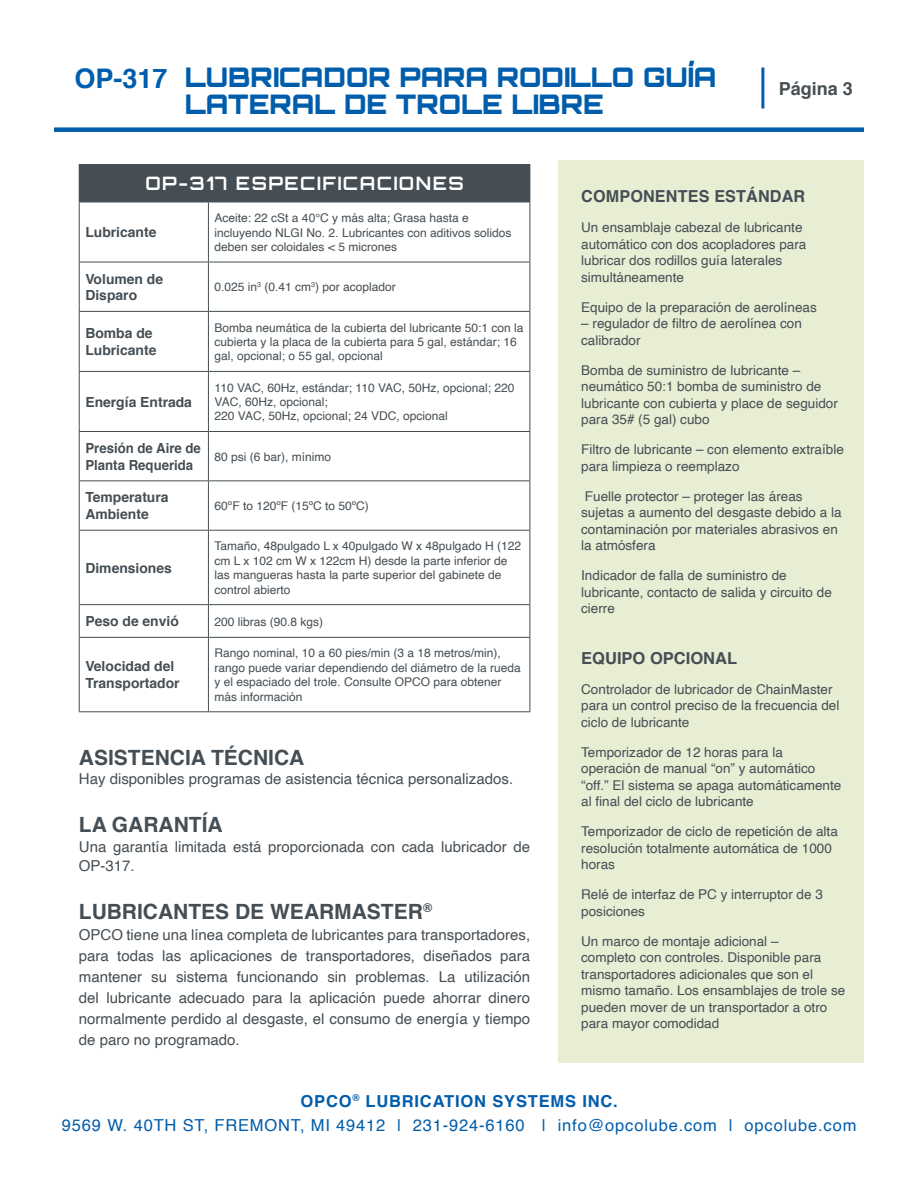
<style>
.page{position:relative;width:918px;height:1188px;background:#fff}
.page>*{position:absolute;margin:0;border:0;box-sizing:border-box;transform-origin:0 0}
.t1{font:900 27px "Orbitron";color:#005dac}
.t2{font:700 21px "Helvetica";color:#454e54}
.t3{font:700 18.6px "Orbitron";letter-spacing:.08em;color:#fff}
.t4{font:700 18px "Helvetica";color:#454e54}
.t5{font:16.5px/24px "Helvetica";letter-spacing:.05em;color:#005dac;text-align:center}
.t6{font:700 16.5px "Helvetica";letter-spacing:.01em;color:#454e54}
.t7{font:15px/21px "Helvetica";color:#454e54}
.t8{font:700 13.95px/16.6px "Helvetica";color:#454e54}
.t9{font:700 13.95px/16.6px "Helvetica";color:#454e54;scale:.95 1}
.t10{font:13.5px/16.5px "Helvetica";color:#454e54}
.t11{font:12px/14.4px "Helvetica";color:#454e54}
.s1{font-family:"Helvetica";font-weight:700}
.s2{font-weight:700}
</style>
<div class="page">
<div style="left:54px;top:127px;width:810px;height:5px;background:#005dac"></div>
<hr style="left:761px;top:68px;width:3px;height:41px;background:#005dac">
<div style="left:558px;top:160px;width:306px;height:903px;background:#e7eed3"></div>
<div style="left:79px;top:165px;width:451px;height:37px;background:#454e54"></div>
<hr style="left:79px;top:164px;width:129px;height:1px;background:#454e54">
<hr style="left:208px;top:164px;width:322px;height:1px;background:#454e54">
<hr style="left:530px;top:165px;width:1px;height:37px;background:#454e54">
<hr style="left:79px;top:202px;width:129px;height:1px;background:#454e54">
<hr style="left:208px;top:202px;width:322px;height:1px;background:#454e54">
<hr style="left:79px;top:202px;width:1px;height:60px;background:#454e54">
<hr style="left:79px;top:262px;width:129px;height:1px;background:#454e54">
<hr style="left:79px;top:262px;width:1px;height:49px;background:#454e54">
<hr style="left:79px;top:311px;width:129px;height:1px;background:#454e54">
<hr style="left:79px;top:312px;width:1px;height:59px;background:#454e54">
<hr style="left:79px;top:371px;width:129px;height:1px;background:#454e54">
<hr style="left:79px;top:372px;width:1px;height:59px;background:#454e54">
<hr style="left:79px;top:431px;width:129px;height:1px;background:#454e54">
<hr style="left:79px;top:432px;width:1px;height:48px;background:#454e54">
<hr style="left:79px;top:480px;width:129px;height:1px;background:#454e54">
<hr style="left:79px;top:481px;width:1px;height:49px;background:#454e54">
<hr style="left:79px;top:530px;width:129px;height:1px;background:#454e54">
<hr style="left:79px;top:531px;width:1px;height:73px;background:#454e54">
<hr style="left:79px;top:604px;width:129px;height:1px;background:#454e54">
<hr style="left:79px;top:605px;width:1px;height:32px;background:#454e54">
<hr style="left:79px;top:637px;width:129px;height:1px;background:#454e54">
<hr style="left:79px;top:638px;width:1px;height:73px;background:#454e54">
<hr style="left:79px;top:711px;width:129px;height:1px;background:#454e54">
<hr style="left:208px;top:202px;width:1px;height:60px;background:#454e54">
<hr style="left:530px;top:202px;width:1px;height:60px;background:#454e54">
<hr style="left:208px;top:262px;width:322px;height:1px;background:#454e54">
<hr style="left:208px;top:262px;width:1px;height:49px;background:#454e54">
<hr style="left:530px;top:262px;width:1px;height:49px;background:#454e54">
<hr style="left:208px;top:311px;width:322px;height:1px;background:#454e54">
<hr style="left:208px;top:312px;width:1px;height:59px;background:#454e54">
<hr style="left:530px;top:312px;width:1px;height:59px;background:#454e54">
<hr style="left:208px;top:371px;width:322px;height:1px;background:#454e54">
<hr style="left:208px;top:372px;width:1px;height:59px;background:#454e54">
<hr style="left:530px;top:372px;width:1px;height:59px;background:#454e54">
<hr style="left:208px;top:431px;width:322px;height:1px;background:#454e54">
<hr style="left:208px;top:432px;width:1px;height:48px;background:#454e54">
<hr style="left:530px;top:432px;width:1px;height:48px;background:#454e54">
<hr style="left:208px;top:480px;width:322px;height:1px;background:#454e54">
<hr style="left:208px;top:481px;width:1px;height:49px;background:#454e54">
<hr style="left:530px;top:481px;width:1px;height:49px;background:#454e54">
<hr style="left:208px;top:530px;width:322px;height:1px;background:#454e54">
<hr style="left:208px;top:531px;width:1px;height:73px;background:#454e54">
<hr style="left:530px;top:531px;width:1px;height:73px;background:#454e54">
<hr style="left:208px;top:604px;width:322px;height:1px;background:#454e54">
<hr style="left:208px;top:605px;width:1px;height:32px;background:#454e54">
<hr style="left:530px;top:605px;width:1px;height:32px;background:#454e54">
<hr style="left:208px;top:637px;width:322px;height:1px;background:#454e54">
<hr style="left:208px;top:638px;width:1px;height:73px;background:#454e54">
<hr style="left:530px;top:638px;width:1px;height:73px;background:#454e54">
<hr style="left:208px;top:711px;width:322px;height:1px;background:#454e54">
<h1 class="t1" style="left:75px;top:61px;width:643px"><span class="s1">OP-317</span> LUBRICADOR PARA RODILLO GUÍA</h1>
<h1 class="t1" style="left:185px;top:88px;width:421px">LATERAL DE TROLE LIBRE</h1>
<h3 class="t4" style="left:779px;top:74px;width:76px">Página 3</h3>
<h3 class="t3" style="left:145px;top:172px;width:320px">OP-317 ESPECIFICACIONES</h3>
<p class="t8" style="left:85px;top:224px;width:73px">Lubricante</p>
<p class="t11" style="left:215px;top:211px;width:298px">Aceite: 22 cSt a 40°C y más alta; Grasa hasta e incluyendo NLGI No. 2. Lubricantes con aditivos solidos deben ser coloidales &lt; 5 micrones</p>
<p class="t8" style="left:85px;top:271px;width:79px">Volumen de<br>Disparo</p>
<p class="t11" style="left:215px;top:280px;width:183px">0.025 in<sup>3</sup> (0.41 cm<sup>3</sup>) por acoplador</p>
<p class="t8" style="left:85px;top:325px;width:73px">Bomba de<br>Lubricante</p>
<p class="t11" style="left:215px;top:320px;width:310px">Bomba neumática de la cubierta del lubricante 50:1 con la cubierta y la placa de la cubierta para 5 gal, estándar; 16 gal, opcional; o 55 gal, opcional</p>
<p class="t8" style="left:85px;top:394px;width:108px">Energía Entrada</p>
<p class="t11" style="left:215px;top:381px;width:301px">110 VAC, 60Hz, estándar; 110 VAC, 50Hz, opcional; 220<br>VAC, 60Hz, opcional;<br>220 VAC, 50Hz, opcional; 24 VDC, opcional</p>
<p class="t9" style="left:85px;top:440px;width:123px">Presión de Aire de<br>Planta Requerida</p>
<p class="t11" style="left:215px;top:450px;width:118px">80 psi (6 bar), mínimo</p>
<p class="t8" style="left:85px;top:489px;width:85px">Temperatura<br>Ambiente</p>
<p class="t11" style="left:215px;top:499px;width:156px">60ºF to 120ºF (15ºC to 50ºC)</p>
<p class="t8" style="left:85px;top:560px;width:88px">Dimensiones</p>
<p class="t11" style="left:215px;top:539px;width:308px">Tamaño, 48pulgado L x 40pulgado W x 48pulgado H (122 cm L x 102 cm W x 122cm H) desde la parte inferior de las mangueras hasta la parte superior del gabinete de control abierto</p>
<p class="t8" style="left:85px;top:613px;width:95px">Peso de envió</p>
<p class="t11" style="left:215px;top:614px;width:110px">200 libras (90.8 kgs)</p>
<p class="t8" style="left:85px;top:658px;width:96px">Velocidad del<br>Transportador</p>
<p class="t11" style="left:215px;top:646px;width:308px">Rango nominal, 10 a 60 pies/min (3 a 18 metros/min), rango puede variar dependiendo del diámetro de la rueda y el espaciado del trole. Consulte OPCO para obtener más información</p>
<h2 class="t2" style="left:79px;top:741px;width:227px">ASISTENCIA TÉCNICA</h2>
<p class="t7" style="left:79px;top:769px;width:436px">Hay disponibles programas de asistencia técnica personalizados.</p>
<h2 class="t2" style="left:79px;top:808px;width:145px">LA GARANTÍA</h2>
<p class="t7" style="left:79px;top:837px;width:453px;line-height:19.5px">Una garantía limitada está proporcionada con cada lubricador de<br>OP-317.</p>
<h2 class="t2" style="left:79px;top:895px;width:355px">LUBRICANTES DE WEARMASTER<sup>®</sup></h2>
<p class="t7" style="left:79px;top:925px;width:453px;text-align:justify">OPCO tiene una línea completa de lubricantes para transportadores, para todas las aplicaciones de transportadores, diseñados para mantener su sistema funcionando sin problemas. La utilización del lubricante adecuado para la aplicación puede ahorrar dinero normalmente perdido al desgaste, el consumo de energía y tiempo de paro no programado.</p>
<p class="t6" style="left:581px;top:183px;width:226px">COMPONENTES ESTÁNDAR</p>
<p class="t10" style="left:581px;top:220px;width:227px">Un ensamblaje cabezal de lubricante automático con dos acopladores para lubricar dos rodillos guía laterales simultáneamente</p>
<p class="t10" style="left:581px;top:299px;width:237px">Equipo de la preparación de aerolíneas</p>
<p class="t10" style="left:581px;top:316px;width:222px">– regulador de filtro de aerolínea con calibrador</p>
<p class="t10" style="left:581px;top:362px;width:258px">Bomba de suministro de lubricante – neumático 50:1 bomba de suministro de lubricante con cubierta y place de seguidor para 35# (5 gal) cubo</p>
<p class="t10" style="left:581px;top:442px;width:264px">Filtro de lubricante – con elemento extraíble para limpieza o reemplazo</p>
<p class="t10" style="left:581px;top:488px;width:262px">Fuelle protector – proteger las áreas sujetas a aumento del desgaste debido a la contaminación por materiales abrasivos en la atmósfera</p>
<p class="t10" style="left:581px;top:568px;width:252px">Indicador de falla de suministro de lubricante, contacto de salida y circuito de cierre</p>
<p class="t6" style="left:581px;top:645px;width:157px">EQUIPO OPCIONAL</p>
<p class="t10" style="left:581px;top:681px;width:260px">Controlador de lubricador de ChainMaster para un control preciso de la frecuencia del ciclo de lubricante</p>
<p class="t10" style="left:581px;top:744px;width:262px">Temporizador de 12 horas para la operación de manual “on” y automático “off.” El sistema se apaga automáticamente al final del ciclo de lubricante</p>
<p class="t10" style="left:581px;top:824px;width:258px">Temporizador de ciclo de repetición de alta resolución totalmente automática de 1000 horas</p>
<p class="t10" style="left:581px;top:887px;width:243px">Relé de interfaz de PC y interruptor de 3 posiciones</p>
<p class="t10" style="left:581px;top:933px;width:266px">Un marco de montaje adicional –<br>completo con controles. Disponible para transportadores adicionales que son el mismo tamaño. Los ensamblajes de trole se pueden mover de un transportador a otro para mayor comodidad</p>
<p class="t5" style="left:62px;top:1089px;width:796px"><span class="s2">OPCO</span><sup>®</sup> <span class="s2">LUBRICATION SYSTEMS INC.<br></span>9569 W. 40TH ST, FREMONT, MI 49412 | 231-924-6160 | info@opcolube.com | opcolube.com</p>
</div>
